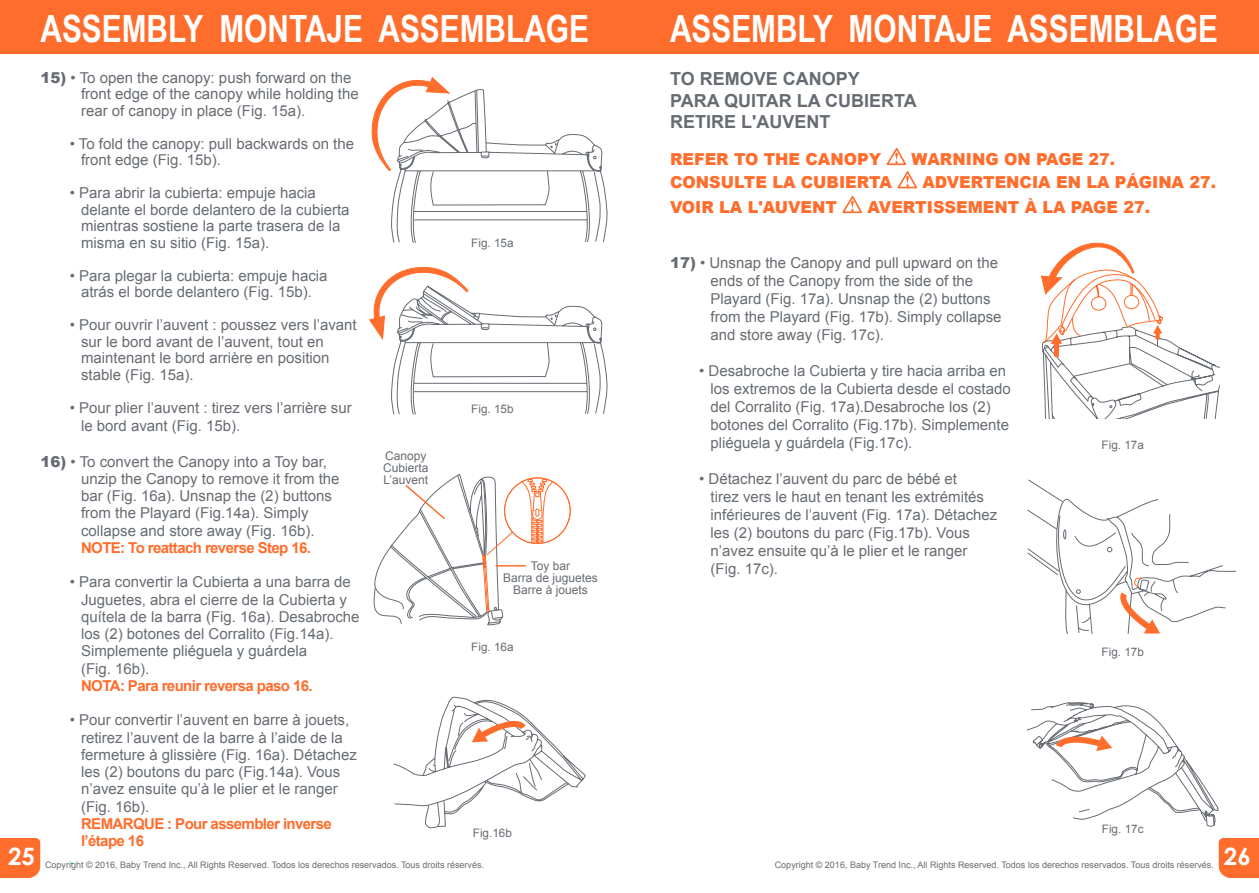
<style>
.page{position:relative;width:1259px;height:893px;background:#fff}
.page>*{position:absolute;margin:0;border:0;box-sizing:border-box;transform-origin:0 0}
.t1{font:700 37.5px "Arial Narrow";color:#fff}
.t2{font:700 24px "Century Gothic";color:#fff}
.t3{font:700 18px/21.6px "Arial";color:#676c72}
.t4{font:900 16.5px "Arial";color:#ff6d2d}
.t5{font:15px/18px "Arial";color:#676c72}
.t6{font:700 15px/17.2px "Arial";letter-spacing:-.04em;color:#ff6d2d}
.t7{font:15px "Arial";color:#00b442}
.t8{font:12px/12px "Arial";color:#676c72;text-align:center}
.t9{font:11.7px "Arial";color:#676c72}
.t10{font:9px "Arial";color:#676c72}
.s1{font-weight:900}
</style>
<div class="page">
<div style="left:0;top:838px;width:40px;height:40px;background:#ff6d2d"></div>
<div style="left:1218px;top:838px;width:41px;height:40px;background:#ff6d2d"></div>
<div style="left:0;top:0;width:629px;height:54px;background:#ff6d2d"></div>
<div style="left:629px;top:0;width:630px;height:54px;background:#ff6d2d"></div>
<svg style="left:886px;top:148px;width:31px;height:41px"></svg>
<svg style="left:842px;top:196px;width:20px;height:18px"></svg>
<svg style="left:371px;top:77px;width:237px;height:166px"></svg>
<svg style="left:369px;top:267px;width:239px;height:148px"></svg>
<svg style="left:373px;top:473px;width:198px;height:153px"></svg>
<hr style="left:495px;top:565px;width:31px;height:2px;background:#ff6d2d">
<svg style="left:393px;top:696px;width:193px;height:133px"></svg>
<svg style="left:1027px;top:479px;width:208px;height:155px"></svg>
<svg style="left:1041px;top:242px;width:178px;height:176px"></svg>
<svg style="left:1026px;top:702px;width:193px;height:125px"></svg>
<h1 class="t1" style="left:40px;top:0;width:550px">ASSEMBLY MONTAJE ASSEMBLAGE</h1>
<h1 class="t1" style="left:670px;top:0;width:549px">ASSEMBLY MONTAJE ASSEMBLAGE</h1>
<p class="t5" style="left:81px;top:69px;width:279px;line-height:16.5px;text-indent:-40px"><span class="s1">15)</span> • To open the canopy: push forward on the front edge of the canopy while holding the rear of canopy in place (Fig. 15a).</p>
<p class="t5" style="left:81px;top:135px;width:274px;line-height:16.5px;text-indent:-11px">• To fold the canopy: pull backwards on the front edge (Fig. 15b).</p>
<p class="t5" style="left:81px;top:185px;width:270px;line-height:16.5px;text-indent:-11px">• Para abrir la cubierta: empuje hacia delante el borde delantero de la cubierta mientras sostiene la parte trasera de la misma en su sitio (Fig. 15a).</p>
<p class="t5" style="left:70px;top:267px;width:259px;line-height:16.5px;text-align:center">• Para plegar la cubierta: empuje hacia atrás el borde delantero (Fig. 15b).</p>
<p class="t5" style="left:81px;top:317px;width:277px;line-height:16.5px;text-indent:-11px">• Pour ouvrir l’auvent : poussez vers l’avant sur le bord avant de l’auvent, tout en maintenant le bord arrière en position stable (Fig. 15a).</p>
<p class="t5" style="left:81px;top:399px;width:272px;text-indent:-11px">• Pour plier l’auvent : tirez vers l’arrière sur le bord avant (Fig. 15b).</p>
<p class="t5" style="left:81px;top:453px;width:260px;line-height:17.2px;text-indent:-40px"><span class="s1">16)</span> • To convert the Canopy into a Toy bar, unzip the Canopy to remove it from the bar (Fig. 16a). Unsnap the (2) buttons from the Playard (Fig.14a). Simply collapse and store away (Fig. 16b).</p>
<p class="t6" style="left:81px;top:539px;width:232px">NOTE: To reattach reverse Step 16.</p>
<p class="t5" style="left:81px;top:574px;width:280px;line-height:17.2px;text-indent:-11px">• Para convertir la Cubierta a una barra de Juguetes, abra el cierre de la Cubierta y quítela de la barra (Fig. 16a). Desabroche los (2) botones del Corralito (Fig.14a).<br>Simplemente pliéguela y guárdela<br>(Fig. 16b).</p>
<p class="t6" style="left:81px;top:677px;width:233px">NOTA: Para reunir reversa paso 16.</p>
<p class="t5" style="left:81px;top:712px;width:277px;line-height:17.2px;text-indent:-11px">• Pour convertir l’auvent en barre à jouets, retirez l’auvent de la barre à l’aide de la fermeture à glissière (Fig. 16a). Détachez les (2) boutons du parc (Fig.14a). Vous n’avez ensuite qu’à le plier et le ranger (Fig. 16b).</p>
<p class="t6" style="left:81px;top:815px;width:252px">REMARQUE : Pour assembler inverse l’étape 16</p>
<p class="t7" style="left:70px;top:849px;width:6px">.</p>
<p class="t3" style="left:670px;top:69px;width:248px">TO REMOVE CANOPY<br>PARA QUITAR LA CUBIERTA<br>RETIRE L'AUVENT</p>
<p class="t4" style="left:670px;top:147px;width:213px">REFER TO THE CANOPY</p>
<p class="t4" style="left:911px;top:147px;width:205px">WARNING ON PAGE 27.</p>
<p class="t4" style="left:670px;top:170px;width:224px">CONSULTE LA CUBIERTA</p>
<p class="t4" style="left:922px;top:170px;width:295px">ADVERTENCIA EN LA PÁGINA 27.</p>
<p class="t4" style="left:670px;top:195px;width:168px">VOIR LA L'AUVENT</p>
<p class="t4" style="left:867px;top:195px;width:284px">AVERTISSEMENT À LA PAGE 27.</p>
<p class="t9" style="left:471px;top:236px;width:44px">Fig. 15a</p>
<p class="t5" style="left:710px;top:254px;width:292px;text-indent:-40px"><span class="s1">17)</span> • Unsnap the Canopy and pull upward on the ends of the Canopy from the side of the Playard (Fig. 17a). Unsnap the (2) buttons from the Playard (Fig. 17b). Simply collapse and store away (Fig. 17c).</p>
<p class="t5" style="left:710px;top:362px;width:302px;text-indent:-11px">• Desabroche la Cubierta y tire hacia arriba en los extremos de la Cubierta desde el costado del Corralito (Fig. 17a).Desabroche los (2) botones del Corralito (Fig.17b). Simplemente pliéguela y guárdela (Fig.17c).</p>
<p class="t5" style="left:710px;top:470px;width:288px;text-indent:-11px">• Détachez l’auvent du parc de bébé et<br>tirez vers le haut en tenant les extrémités inférieures de l’auvent (Fig. 17a). Détachez les (2) boutons du parc (Fig.17b). Vous n’avez ensuite qu’à le plier et le ranger (Fig. 17c).</p>
<p class="t9" style="left:471px;top:401px;width:44px">Fig. 15b</p>
<p class="t9" style="left:1101px;top:437px;width:44px">Fig. 17a</p>
<p class="t8" style="left:383px;top:449px;width:47px;text-align:left">Canopy<br>Cubierta<br>L’auvent</p>
<p class="t8" style="left:503px;top:560px;width:96px">Toy bar<br>Barra de juguetes<br>Barre à jouets</p>
<p class="t9" style="left:471px;top:639px;width:44px">Fig. 16a</p>
<p class="t9" style="left:1101px;top:644px;width:44px">Fig. 17b</p>
<p class="t9" style="left:473px;top:825px;width:41px">Fig.16b</p>
<p class="t9" style="left:1102px;top:821px;width:43px">Fig. 17c</p>
<h2 class="t2" style="left:8px;top:842px;width:28px">25</h2>
<p class="t10" style="left:45px;top:858px;width:441px">Copyright © 2016, Baby Trend Inc., All Rights Reserved. Todos los derechos reservados. Tous droits réservés.</p>
<p class="t10" style="left:775px;top:858px;width:441px">Copyright © 2016, Baby Trend Inc., All Rights Reserved. Todos los derechos reservados. Tous droits réservés.</p>
<h2 class="t2" style="left:1224px;top:842px;width:28px">26</h2>
</div>
